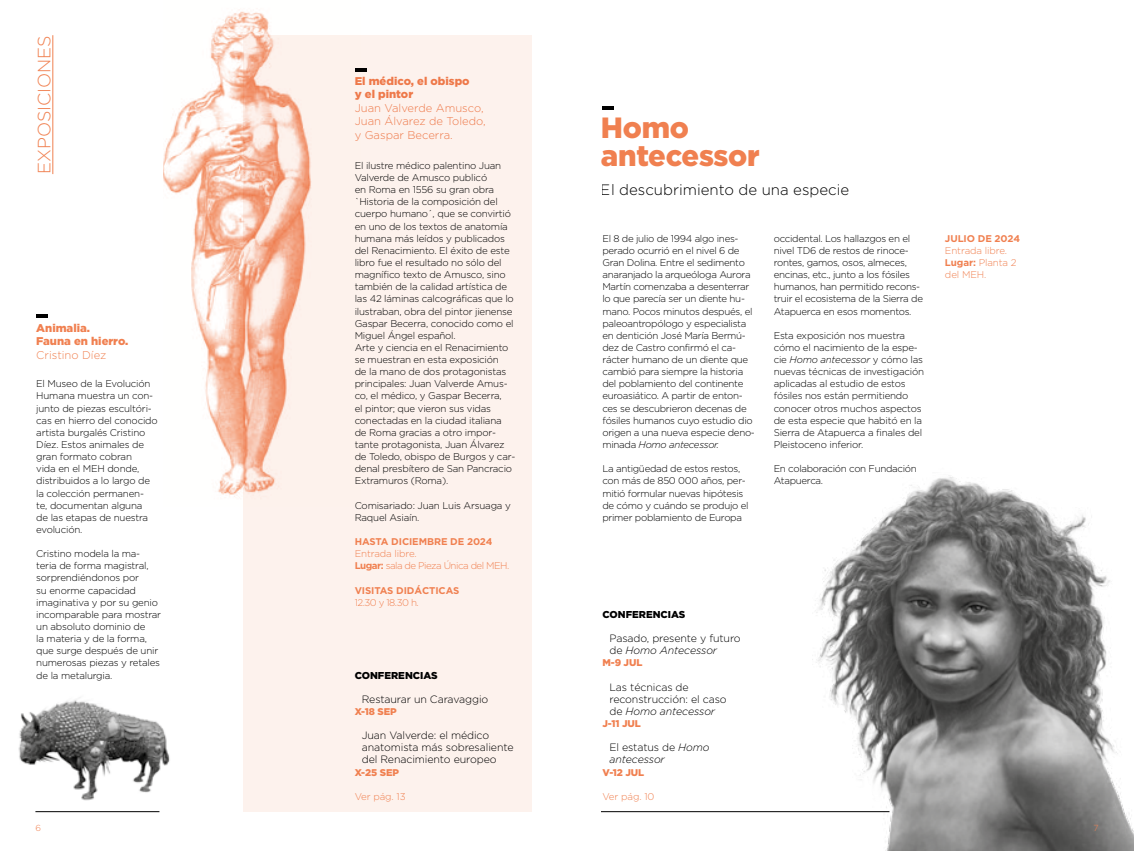
<style>
.page{position:relative;width:1134px;height:851px;background:#fff}
.page>*{position:absolute;margin:0;border:0;box-sizing:border-box;transform-origin:0 0}
.t1{font:900 29.25px/28px "Gotham HTF";letter-spacing:-.01em;color:#f08050}
.t2{font:300 17.88px "Gotham HTF";color:#f08050}
.t3{font:300 15px "Gotham HTF";color:#000}
.t4{font:300 11.25px/13.5px "Gotham HTF";color:#f08050}
.t5{font:900 11.25px/13.5px "Gotham HTF";color:#f08050}
.t6{font:300 10.62px/12.1px "Gotham HTF";letter-spacing:-.01em;color:#000}
.t7{font:italic 300 10.62px/12.1px "Gotham HTF";letter-spacing:-.01em;color:#000}
.t8{font:900 10px "Gotham HTF";color:#000}
.t9{font:300 9.75px/12.1px "Gotham HTF";letter-spacing:-.02em;color:#000}
.t10{font:300 9.75px/12.1px "Gotham HTF";letter-spacing:-.01em;color:#f08050}
.t11{font:700 9.75px "Gotham HTF";letter-spacing:-.01em;color:#f08050}
.t12{font:300 9.75px/12.1px "Gotham HTF";letter-spacing:-.05em;color:#f08050}
.t13{font:900 9.75px "Gotham HTF";letter-spacing:-.01em;color:#f08050}
.t14{font:300 8.75px "Gotham HTF";color:#f08050}
.s1{font-weight:700}
.s2{font-style:italic}
.s3{font-style:normal}
</style>
<div class="page">
<div style="left:243px;top:35px;width:288px;height:777px;background:#fdf2ed"></div>
<img style="left:163px;top:9px;width:148px;height:489px">
<img style="left:794px;top:475px;width:340px;height:375px">
<hr style="left:35px;top:811px;width:124px;height:1px;background:#000">
<hr style="left:36px;top:314px;width:12px;height:4px;background:#000">
<hr style="left:53px;top:35px;width:1px;height:139px;background:#f08050">
<hr style="left:355px;top:68px;width:12px;height:4px;background:#000">
<img style="left:18px;top:697px;width:152px;height:104px">
<hr style="left:601px;top:811px;width:288px;height:1px;background:#000">
<hr style="left:602px;top:106px;width:12px;height:4px;background:#000">
<h2 class="t2" style="left:34px;top:174px;width:140px;rotate:-90deg">EXPOSICIONES</h2>
<p class="t5" style="left:36px;top:320px;width:94px">Animalia.<br>Fauna en hierro.</p>
<p class="t4" style="left:36px;top:347px;width:72px">Cristino Díez</p>
<p class="t9" style="left:36px;top:377px;width:123px">El Museo de la Evolución<br>Humana muestra un con&shy;junto de piezas escultóri&shy;cas en hierro del conocido artista burgalés Cristino<br>Díez. Estos animales de gran formato cobran<br>vida en el MEH donde, distribuidos a lo largo de la colección permanen-<br>te, documentan alguna<br>de las etapas de nuestra evolución.</p>
<p class="t9" style="left:36px;top:547px;width:126px">Cristino modela la ma&shy;teria de forma magistral, sorprendiéndonos por<br>su enorme capacidad imaginativa y por su genio incomparable para mostrar un absoluto dominio de<br>la materia y de la forma, que surge después de unir numerosas piezas y retales de la metalurgia.</p>
<p class="t5" style="left:355px;top:74px;width:116px">El médico, el obispo y el pintor</p>
<p class="t4" style="left:355px;top:101px;width:133px">Juan Valverde Amusco,<br>Juan Álvarez de Toledo, y Gaspar Becerra.</p>
<p class="t9" style="left:355px;top:159px;width:162px">El ilustre médico palentino Juan<br>Valverde de Amusco publicó<br>en Roma en 1556 su gran obra `Historia de la composición del cuerpo humano´, que se convirtió en uno de los textos de anatomía humana más leídos y publicados del Renacimiento. El éxito de este libro fue el resultado no sólo del magnífico texto de Amusco, sino también de la calidad artística de las 42 láminas calcográficas que lo ilustraban, obra del pintor jienense<br>Gaspar Becerra, conocido como el<br>Miguel Ángel español.<br>Arte y ciencia en el Renacimiento se muestran en esta exposición<br>de la mano de dos protagonistas principales: Juan Valverde Amus&shy;co, el médico, y Gaspar Becerra,<br>el pintor; que vieron sus vidas conectadas en la ciudad italiana de Roma gracias a otro impor&shy;tante protagonista, Juan Álvarez de Toledo, obispo de Burgos y car&shy;denal presbítero de San Pancracio<br>Extramuros (Roma).</p>
<p class="t9" style="left:355px;top:499px;width:158px">Comisariado: Juan Luis Arsuaga y<br>Raquel Asiaín.</p>
<p class="t11" style="left:355px;top:536px;width:139px">HASTA DICIEMBRE DE 2024</p>
<p class="t12" style="left:355px;top:547px;width:156px">Entrada libre.<br><span class="s1">Lugar:</span> sala de Pieza Única del MEH.</p>
<p class="t11" style="left:355px;top:584px;width:106px">VISITAS DIDÁCTICAS</p>
<p class="t10" style="left:355px;top:596px;width:66px">12.30 y 18.30 h.</p>
<p class="t8" style="left:355px;top:669px;width:85px">CONFERENCIAS</p>
<p class="t6" style="left:362px;top:692px;width:128px">Restaurar un Caravaggio</p>
<p class="t13" style="left:355px;top:705px;width:44px">X-18 SEP</p>
<p class="t6" style="left:362px;top:729px;width:153px">Juan Valverde: el médico anatomista más sobresaliente del Renacimiento europeo</p>
<p class="t13" style="left:355px;top:766px;width:46px">X-25 SEP</p>
<p class="t10" style="left:355px;top:790px;width:53px">Ver pág. 13</p>
<h1 class="t1" style="left:601px;top:113px;width:160px">Homo antecessor</h1>
<h3 class="t3" style="left:601px;top:182px;width:250px">El descubrimiento de una especie</h3>
<p class="t9" style="left:602px;top:232px;width:154px">El 8 de julio de 1994 algo ines&shy;perado ocurrió en el nivel 6 de<br>Gran Dolina. Entre el sedimento anaranjado la arqueóloga Aurora<br>Martín comenzaba a desenterrar lo que parecía ser un diente hu&shy;mano. Pocos minutos después, el paleoantropólogo y especialista en dentición José María Bermú&shy;dez de Castro confirmó el ca&shy;rácter humano de un diente que cambió para siempre la historia del poblamiento del continente euroasiático. A partir de enton&shy;ces se descubrieron decenas de fósiles humanos cuyo estudio dio origen a una nueva especie deno&shy;minada <span class="s2">Homo antecessor.</span></p>
<p class="t9" style="left:602px;top:462px;width:148px">La antigüedad de estos restos, con más de 850 000 años, per&shy;mitió formular nuevas hipótesis de cómo y cuándo se produjo el primer poblamiento de Europa</p>
<p class="t9" style="left:774px;top:232px;width:151px">occidental. Los hallazgos en el nivel TD6 de restos de rinoce&shy;rontes, gamos, osos, almeces, encinas, etc., junto a los fósiles humanos, han permitido recons&shy;truir el ecosistema de la Sierra de<br>Atapuerca en esos momentos.</p>
<p class="t9" style="left:774px;top:329px;width:152px">Esta exposición nos muestra cómo el nacimiento de la espe&shy;cie <span class="s2">Homo antecessor</span> y cómo las nuevas técnicas de investigación aplicadas al estudio de estos fósiles nos están permitiendo conocer otros muchos aspectos de esta especie que habitó en la<br>Sierra de Atapuerca a finales del<br>Pleistoceno inferior.</p>
<p class="t9" style="left:774px;top:462px;width:145px">En colaboración con Fundación<br>Atapuerca.</p>
<p class="t11" style="left:945px;top:232px;width:77px">JULIO DE 2024</p>
<p class="t10" style="left:945px;top:244px;width:73px">Entrada libre.<br><span class="s1">Lugar:</span> Planta 2 del MEH.</p>
<p class="t8" style="left:602px;top:608px;width:85px">CONFERENCIAS</p>
<p class="t6" style="left:609px;top:632px;width:133px">Pasado, presente y futuro de <span class="s2">Homo Antecessor</span></p>
<p class="t13" style="left:602px;top:657px;width:41px">M-9 JUL</p>
<p class="t6" style="left:609px;top:680px;width:119px">Las técnicas de reconstrucción: el caso de <span class="s2">Homo antecessor</span></p>
<p class="t13" style="left:602px;top:717px;width:40px">J-11 JUL</p>
<p class="t7" style="left:609px;top:741px;width:102px"><span class="s3">El estatus de</span> Homo antecessor</p>
<p class="t13" style="left:602px;top:766px;width:43px">V-12 JUL</p>
<p class="t10" style="left:602px;top:790px;width:53px">Ver pág. 10</p>
<p class="t14" style="left:35px;top:823px;width:7px">6</p>
<p class="t14" style="left:1093px;top:823px;width:7px">7</p>
</div>
